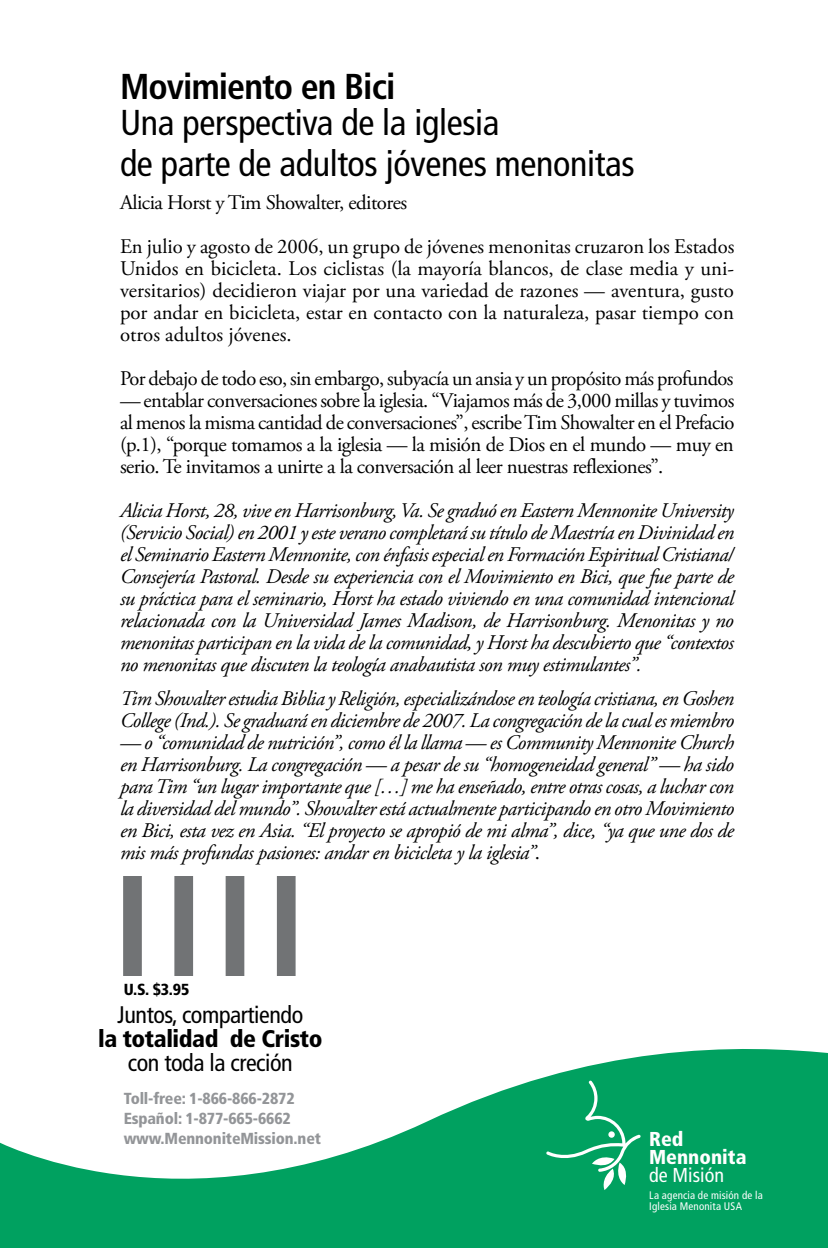
<style>
.page{position:relative;width:828px;height:1248px;background:#fff}
.page>*{position:absolute;margin:0;border:0;box-sizing:border-box;transform-origin:0 0}
.t1{font:condensed 36px/40.2px "Frutiger";letter-spacing:-.01em;color:#000}
.t2{font:700 condensed 36px "Frutiger";letter-spacing:-.025em;color:#000}
.t3{font:condensed 24px "Frutiger";letter-spacing:-.015em;color:#000}
.t4{font:900 condensed 24px "Frutiger";letter-spacing:-.015em;color:#000}
.t5{font:italic 20.8px/22px "Adobe Garamond Pro";letter-spacing:-.025em;color:#000;text-align:justify}
.t6{font:20.8px/22px "Adobe Garamond Pro";letter-spacing:-.025em;color:#000;text-align:justify}
.t7{font:20.8px/44px "Adobe Garamond Pro";color:#000}
.t8{font:900 condensed 20.2px/18.2px "Frutiger";color:#fff}
.t9{font:condensed 20.2px "Frutiger";color:#fff}
.t10{font:900 condensed 16px/20px "Frutiger";letter-spacing:-.01em;color:#939598}
.t11{font:900 condensed 16px "Frutiger";color:#000}
.t12{font:condensed 11px/11px "Frutiger";letter-spacing:.015em;color:#fff}
.s1{font-style:normal}
</style>
<div class="page">
<svg style="left:0;top:1049px;width:828px;height:199px;fill:#00a160"></svg>
<div style="left:123px;top:876px;width:19px;height:100px;background:#717375"></div>
<div style="left:174px;top:876px;width:19px;height:100px;background:#717375"></div>
<div style="left:226px;top:876px;width:18px;height:100px;background:#717375"></div>
<div style="left:277px;top:876px;width:19px;height:100px;background:#717375"></div>
<svg style="left:546px;top:1081px;width:95px;height:109px"></svg>
<h1 class="t2" style="left:120px;top:66px;width:277px">Movimiento en Bici</h1>
<h1 class="t1" style="left:120px;top:103px;width:516px">Una perspectiva de la iglesia<br>de parte de adultos jóvenes menonitas</h1>
<p class="t7" style="left:120px;top:181px;width:616px">Alicia Horst y Tim Showalter, editores<br>En julio y agosto de 2006, un grupo de jóvenes menonitas cruzaron los Estados</p>
<p class="t6" style="left:120px;top:258px;width:616px">Unidos en bicicleta. Los ciclistas (la mayoría blancos, de clase media y uni&shy;versitarios) decidieron viajar por una variedad de razones — aventura, gusto por andar en bicicleta, estar en contacto con la naturaleza, pasar tiempo con otros adultos jóvenes.</p>
<p class="t6" style="left:120px;top:368px;width:615px">Por debajo de todo eso, sin embargo, subyacía un ansia y un propósito más profundos</p>
<p class="t6" style="left:120px;top:390px;width:616px">— entablar conversaciones sobre la iglesia. “Viajamos más de 3,000 millas y tuvimos al menos la misma cantidad de conversaciones”, escribe Tim Showalter en el Prefacio (p.1), “porque tomamos a la iglesia — la misión de Dios en el mundo — muy en serio. Te invitamos a unirte a la conversación al leer nuestras reflexiones”.</p>
<p class="t5" style="left:120px;top:500px;width:616px">Alicia Horst, 28, vive en Harrisonburg, Va. Se graduó en Eastern Mennonite University (Servicio Social) en 2001 y este verano completará su título de Maestría en Divinidad en el Seminario Eastern Mennonite, con énfasis especial en Formación Espiritual Cristiana/ Consejería Pastoral. Desde su experiencia con el Movimiento en Bici, que fue parte de su práctica para el seminario, Horst ha estado viviendo en una comunidad intencional relacionada con la Universidad James Madison, de Harrisonburg. Menonitas y no menonitas participan en la vida de la comunidad, y Horst ha descubierto que “contextos no menonitas que discuten la teología anabautista son muy estimulantes”.</p>
<p class="t5" style="left:120px;top:688px;width:616px">Tim Showalter estudia Biblia y Religión, especializándose en teología cristiana, en Goshen<br>College (Ind.). Se graduará en diciembre de 2007. La congregación de la cual es miembro</p>
<p class="t5" style="left:120px;top:732px;width:616px">— o “comunidad de nutrición”, como él la llama — es Community Mennonite Church en Harrisonburg. La congregación — a pesar de su “homogeneidad general” — ha sido para Tim “un lugar importante que […] me ha enseñado, entre otras cosas, a luchar con la diversidad del mundo”. Showalter está actualmente participando en otro Movimiento en Bici, esta vez en Asia. “El proyecto se apropió de mi alma”, dice, “ya que une dos de mis más profundas pasiones: andar en bicicleta y la iglesia”<span class="s1">.</span></p>
<p class="t11" style="left:124px;top:980px;width:67px">U.S. $3.95</p>
<p class="t3" style="left:117px;top:1000px;width:187px">Juntos, compartiendo</p>
<p class="t4" style="left:98px;top:1024px;width:226px">la totalidad de Cristo</p>
<p class="t3" style="left:128px;top:1048px;width:167px">con toda la creción</p>
<p class="t10" style="left:124px;top:1088px;width:199px">Toll-free: 1-866-866-2872<br>Español: 1-877-665-6662 www.MennoniteMission.net</p>
<p class="t8" style="left:649px;top:1130px;width:99px">Red<br>Mennonita</p>
<p class="t9" style="left:649px;top:1164px;width:76px">de Misión</p>
<p class="t12" style="left:649px;top:1190px;width:115px">La agencia de misión de la<br>Iglesia Menonita USA</p>
</div>
